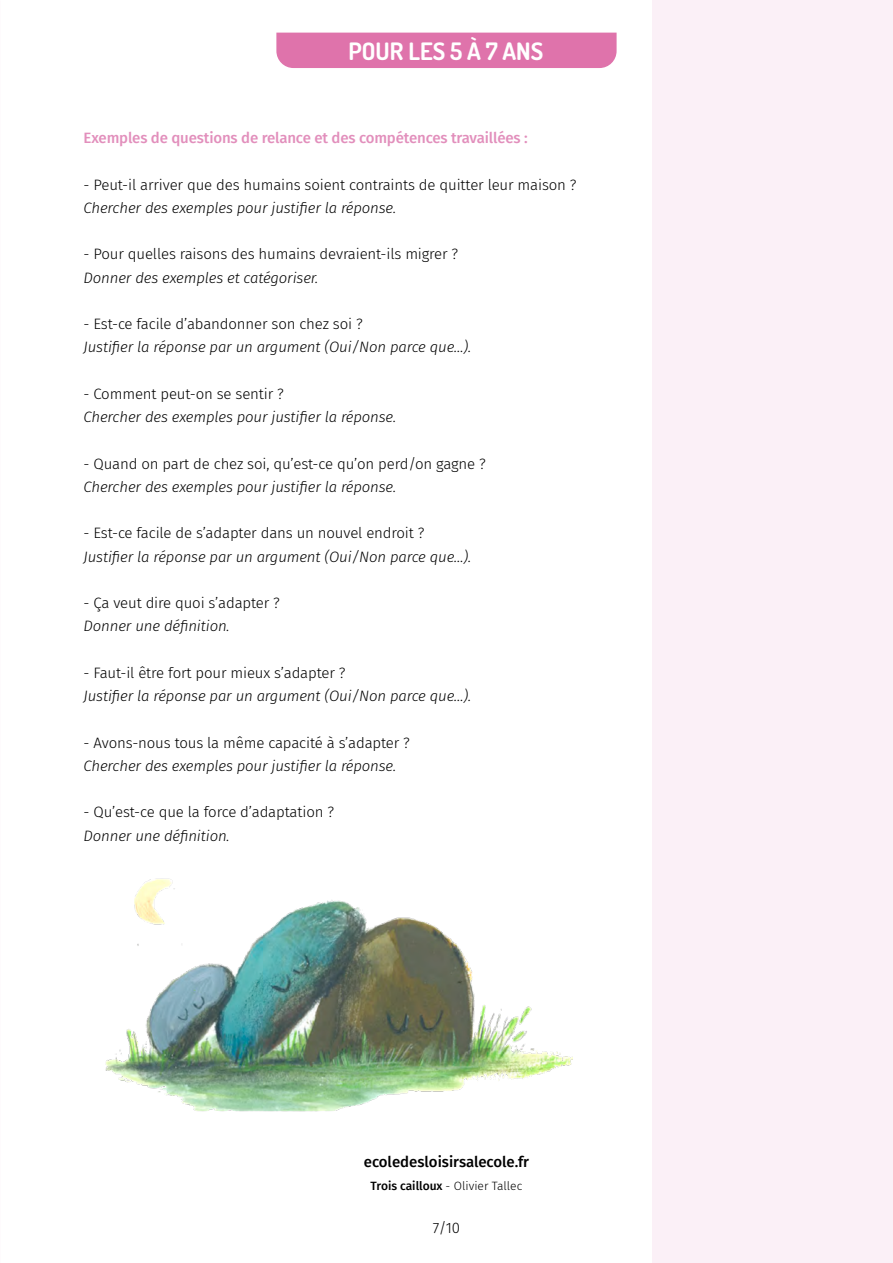
<style>
.page{position:relative;width:893px;height:1263px;background:#fff}
.page>*{position:absolute;margin:0;border:0;box-sizing:border-box;transform-origin:0 0}
.t1{font:700 24px "Dosis";color:#fff}
.t2{font:300 15px "Fira Sans";letter-spacing:-.01em;color:#000}
.t3{font:italic 300 15px "Fira Sans";letter-spacing:-.01em;color:#000}
.t4{font:500 15px "Fira Sans";letter-spacing:-.01em;color:#e28fbc}
.t5{font:500 15px "Fira Sans";color:#000}
.t6{font:300 12px "Fira Sans";color:#000}
.s1{font-weight:500}
</style>
<div class="page">
<div style="left:652px;top:0;width:241px;height:1263px;background:#fbf0f7"></div>
<img style="left:105px;top:878px;width:468px;height:234px">
<div style="left:276px;top:33px;width:341px;height:35px;background:#df73ab"></div>
<h1 class="t1" style="left:349px;top:35px;width:196px">POUR LES 5 À 7 ANS</h1>
<p class="t4" style="left:84px;top:126px;width:446px">Exemples de questions de relance et des compétences travaillées :</p>
<p class="t2" style="left:84px;top:174px;width:495px">- Peut-il arriver que des humains soient contraints de quitter leur maison ?</p>
<p class="t3" style="left:84px;top:197px;width:314px">Chercher des exemples pour justifier la réponse.</p>
<p class="t2" style="left:84px;top:243px;width:376px">- Pour quelles raisons des humains devraient-ils migrer ?</p>
<p class="t3" style="left:84px;top:267px;width:236px">Donner des exemples et catégoriser.</p>
<p class="t2" style="left:84px;top:313px;width:281px">- Est-ce facile d’abandonner son chez soi ?</p>
<p class="t3" style="left:84px;top:337px;width:389px">Justifier la réponse par un argument (Oui/Non parce que…).</p>
<p class="t2" style="left:84px;top:383px;width:202px">- Comment peut-on se sentir ?</p>
<p class="t3" style="left:84px;top:406px;width:314px">Chercher des exemples pour justifier la réponse.</p>
<p class="t2" style="left:84px;top:453px;width:404px">- Quand on part de chez soi, qu’est-ce qu’on perd/on gagne ?</p>
<p class="t3" style="left:84px;top:476px;width:314px">Chercher des exemples pour justifier la réponse.</p>
<p class="t2" style="left:84px;top:522px;width:342px">- Est-ce facile de s’adapter dans un nouvel endroit ?</p>
<p class="t3" style="left:84px;top:546px;width:389px">Justifier la réponse par un argument (Oui/Non parce que…).</p>
<p class="t2" style="left:84px;top:592px;width:198px">- Ça veut dire quoi s’adapter ?</p>
<p class="t3" style="left:84px;top:616px;width:148px">Donner une définition.</p>
<p class="t2" style="left:84px;top:662px;width:263px">- Faut-il être fort pour mieux s’adapter ?</p>
<p class="t3" style="left:84px;top:685px;width:389px">Justifier la réponse par un argument (Oui/Non parce que…).</p>
<p class="t2" style="left:84px;top:732px;width:328px">- Avons-nous tous la même capacité à s’adapter ?</p>
<p class="t3" style="left:84px;top:755px;width:314px">Chercher des exemples pour justifier la réponse.</p>
<p class="t2" style="left:84px;top:801px;width:252px">- Qu’est-ce que la force d’adaptation ?</p>
<p class="t3" style="left:84px;top:825px;width:148px">Donner une définition.</p>
<p class="t5" style="left:364px;top:1150px;width:167px">ecoledesloisirsalecole.fr</p>
<p class="t6" style="left:371px;top:1177px;width:153px"><span class="s1">Trois cailloux</span> - Olivier Tallec</p>
<p class="t2" style="left:433px;top:1217px;width:29px">7/10</p>
</div>
